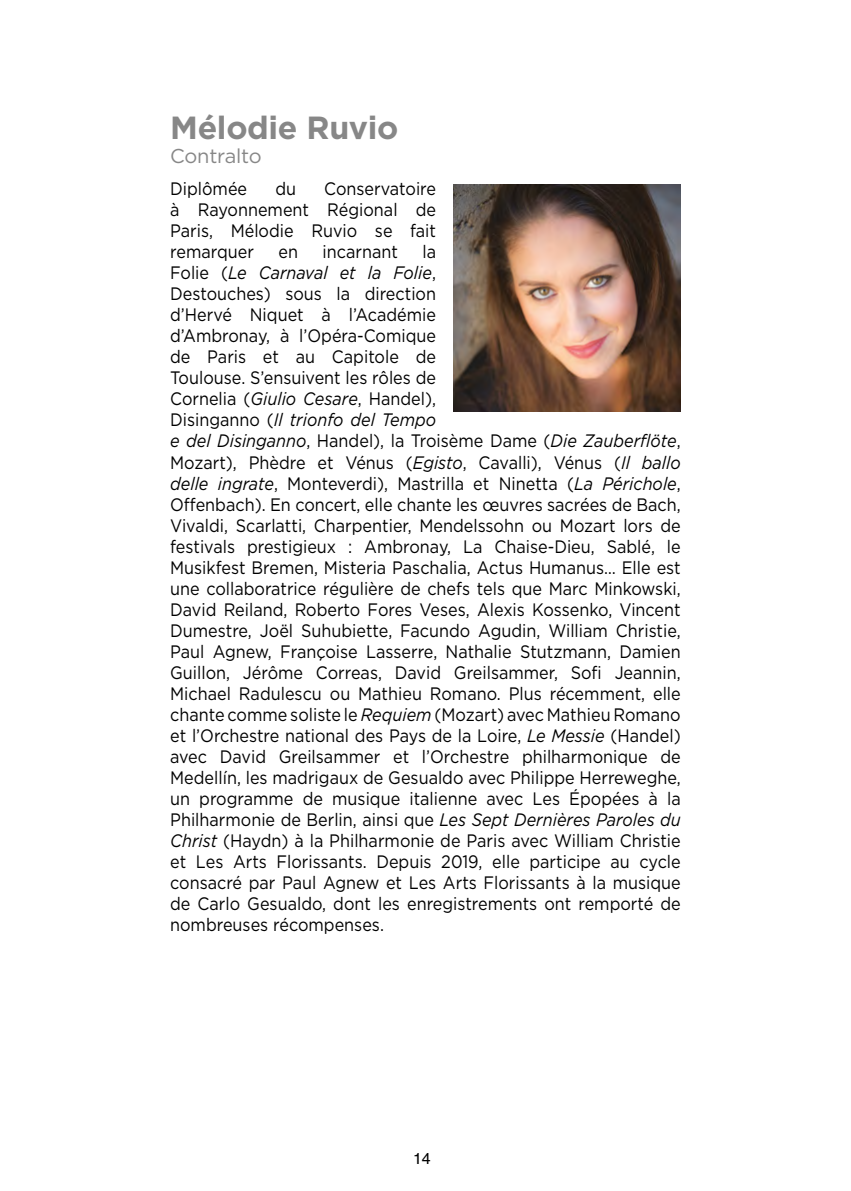
<style>
.page{position:relative;width:851px;height:1191px;background:#fff}
.page>*{position:absolute;margin:0;border:0;box-sizing:border-box;transform-origin:0 0}
.t1{font:700 32px "Gotham";letter-spacing:-.01em;color:#878787}
.t2{font:20px "Gotham";letter-spacing:-.01em;color:#878787}
.t3{font:18px/21px "Gotham";color:#000;text-align:justify;scale:.9 1}
.t4{font:16px "Helvetica";color:#000}
.s1{font-style:italic}
</style>
<div class="page">
<img style="left:453px;top:184px;width:227px;height:227px">
<p class="t1" style="left:170px;top:106px;width:230px">Mélodie Ruvio</p>
<p class="t2" style="left:170px;top:143px;width:93px">Contralto</p>
<p class="t3" style="left:170px;top:178px;width:87px">Diplômée</p>
<p class="t3" style="left:275px;top:178px;width:25px">du</p>
<p class="t3" style="left:170px;top:178px;width:297px;text-indent:154px">Conservatoire à Rayonnement Régional de Paris, Mélodie Ruvio se fait remarquer</p>
<p class="t3" style="left:170px;top:241px;width:568px;text-align:left;text-indent:252px">la<br>Folie (<span class="s1">Le Carnaval et la Folie</span>,<br>Destouches) sous la direction<br>d’Hervé Niquet à l’Académie<br>d’Ambronay, à l’Opéra-Comique<br>de Paris et au Capitole de<br>Toulouse. S’ensuivent les rôles de<br>Cornelia (<span class="s1">Giulio Cesare</span>, Handel),<br>Disinganno (<span class="s1">Il trionfo del Tempo<br>e del Disinganno</span>, Handel), la Troisème Dame (<span class="s1">Die Zauberflöte</span>, Mozart), Phèdre et Vénus (<span class="s1">Egisto</span>, Cavalli), Vénus (<span class="s1">Il ballo delle ingrate</span>, Monteverdi), Mastrilla et Ninetta (<span class="s1">La Périchole</span>, Offenbach). En concert, elle chante les œuvres sacrées de Bach, Vivaldi, Scarlatti, Charpentier, Mendelssohn ou Mozart lors de festivals prestigieux : Ambronay, La Chaise-Dieu, Sablé, le Musikfest Bremen, Misteria Paschalia, Actus Humanus… Elle est une collaboratrice régulière de chefs tels que Marc Minkowski, David Reiland, Roberto Fores Veses, Alexis Kossenko, Vincent Dumestre, Joël Suhubiette, Facundo Agudin, William Christie, Paul Agnew, Françoise Lasserre, Nathalie Stutzmann, Damien Guillon, Jérôme Correas, David Greilsammer, Sofi Jeannin, Michael Radulescu ou Mathieu Romano. Plus récemment, elle chante comme soliste le <span class="s1">Requiem</span> (Mozart) avec Mathieu Romano et l’Orchestre national des Pays de la Loire, <span class="s1">Le Messie</span> (Handel) avec David Greilsammer et l’Orchestre philharmonique de Medellín, les madrigaux de Gesualdo avec Philippe Herreweghe, un programme de musique italienne avec Les Épopées à la Philharmonie de Berlin, ainsi que <span class="s1">Les Sept Dernières Paroles du Christ</span> (Haydn) à la Philharmonie de Paris avec William Christie et Les Arts Florissants. Depuis 2019, elle participe au cycle consacré par Paul Agnew et Les Arts Florissants à la musique de Carlo Gesualdo, dont les enregistrements ont remporté de nombreuses récompenses.</p>
<p class="t3" style="left:278px;top:241px;width:23px">en</p>
<p class="t3" style="left:322px;top:241px;width:85px">incarnant</p>
<p class="t4" style="left:413px;top:1145px;width:19px">14</p>
</div>
